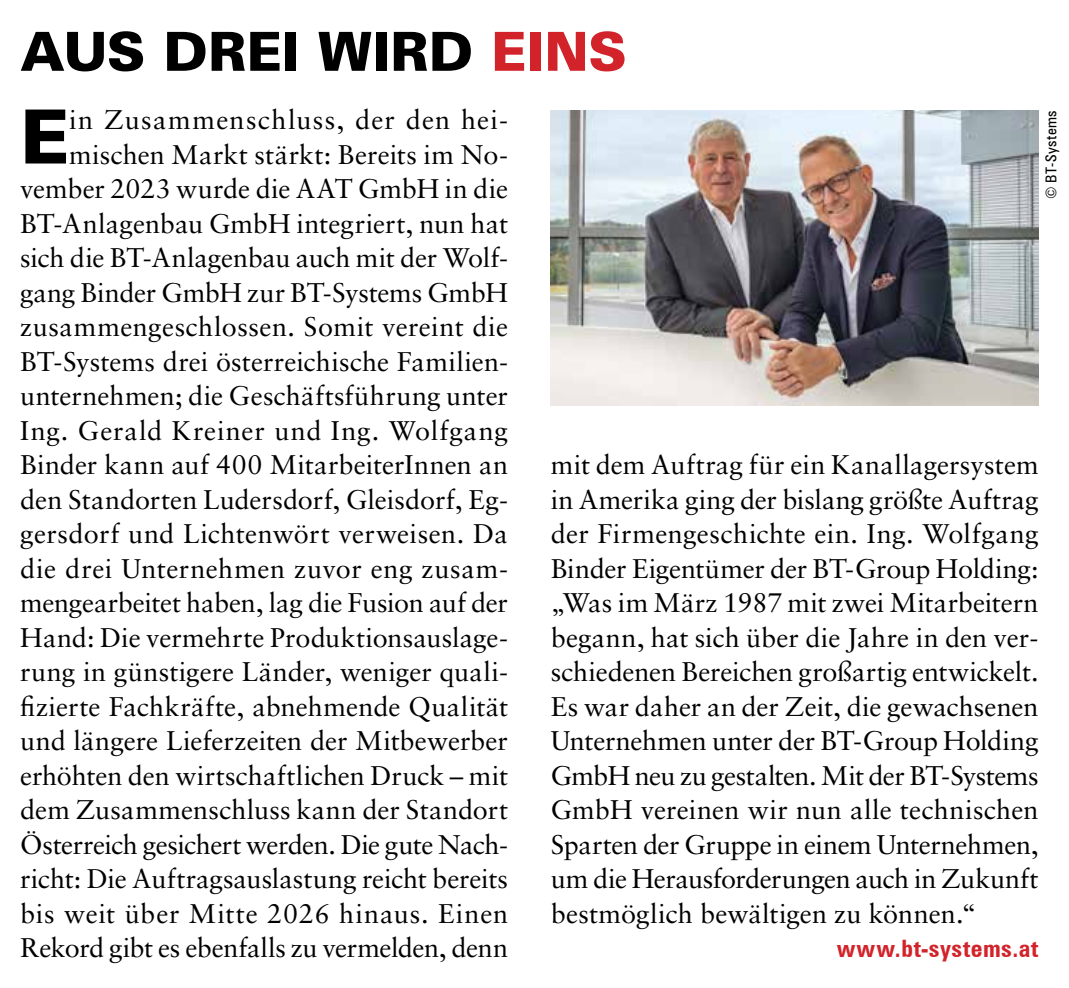
<style>
.page{position:relative;width:1069px;height:988px;background:#fff}
.page>*{position:absolute;margin:0;border:0;box-sizing:border-box;transform-origin:0 0}
.t1{font:900 75px "Zurich BT";color:#000}
.t2{font:900 54px "Zurich BT";color:#000}
.t3{font:27px/34.5px "Sabon LT Std";letter-spacing:.005em;color:#000;text-align:right}
.t4{font:700 condensed 24px "Zurich BT";letter-spacing:.025em;color:#d2232a}
.t5{font:condensed 15px "Zurich BT";letter-spacing:.025em;color:#000}
.s1{color:#d2232a}
</style>
<div class="page">
<img style="left:550px;top:111px;width:488px;height:294px">
<h2 class="t2" style="left:20px;top:19px;width:608px">AUS DREI WIRD <span class="s1">EINS</span></h2>
<p class="t3" style="left:20px;top:102px;width:489px">in Zusammenschluss, der den hei&shy;mischen Markt stärkt: Bereits im No&shy;vember 2023 wurde die AAT GmbH in die BT-Anlagenbau GmbH integriert, nun hat sich die BT-Anlagenbau auch mit der Wolf&shy;gang Binder GmbH zur BT-Systems GmbH zusammengeschlossen. Somit vereint die BT-Systems drei österreichische Familien&shy;unternehmen; die Geschäftsführung unter Ing. Gerald Kreiner und Ing. Wolfgang Binder kann auf 400 MitarbeiterInnen an den Standorten Ludersdorf, Gleisdorf, Eg&shy;gersdorf und Lichtenwört verweisen. Da die drei Unternehmen zuvor eng zusam&shy;mengearbeitet haben, lag die Fusion auf der Hand: Die vermehrte Produktionsauslage&shy;rung in günstigere Länder, weniger quali&shy;fizierte Fachkräfte, abnehmende Qualität und längere Lieferzeiten der Mitbewerber erhöhten den wirtschaftlichen Druck – mit dem Zusammenschluss kann der Standort Österreich gesichert werden. Die gute Nach&shy;richt: Die Auftragsauslastung reicht bereits bis weit über Mitte 2026 hinaus. Einen Rekord gibt es ebenfalls zu vermelden, denn</p>
<h1 class="t1" style="left:20px;top:91px;width:51px">E</h1>
<p class="t5" style="left:1041px;top:199px;width:90px;rotate:-90deg">© BT-Systems</p>
<p class="t3" style="left:550px;top:447px;width:489px;text-align:justify">mit dem Auftrag für ein Kanallagersystem in Amerika ging der bislang größte Auftrag der Firmengeschichte ein. Ing. Wolfgang Binder Eigentümer der BT-Group Holding: „Was im März 1987 mit zwei Mitarbeitern begann, hat sich über die Jahre in den ver&shy;schiedenen Bereichen großartig entwickelt.<br>Es war daher an der Zeit, die gewachsenen Unternehmen unter der BT-Group Holding GmbH neu zu gestalten. Mit der BT-Systems GmbH vereinen wir nun alle technischen Sparten der Gruppe in einem Unternehmen, um die Herausforderungen auch in Zukunft bestmöglich bewältigen zu können.“</p>
<p class="t4" style="left:836px;top:934px;width:203px">www.bt-systems.at</p>
</div>
